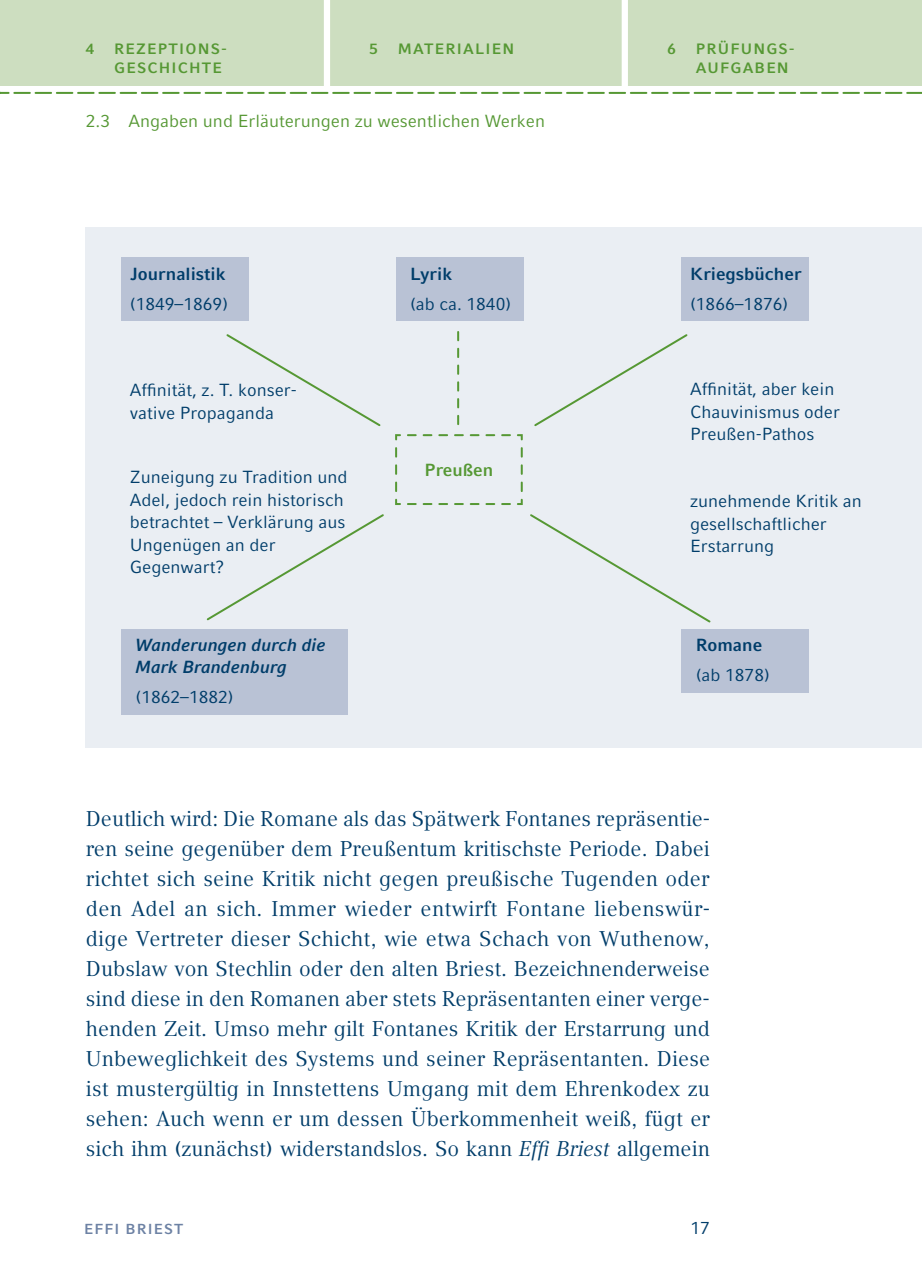
<style>
.page{position:relative;width:922px;height:1275px;background:#fff}
.page>*{position:absolute;margin:0;border:0;box-sizing:border-box;transform-origin:0 0}
.t1{font:21.25px/30px "Compatil Text LT Pro";color:#003d6a;text-align:justify}
.t2{font:17.5px/22.5px "Compatil Fact LT Pro";color:#003d6a}
.t3{font:17.5px "Compatil Fact LT Pro";color:#569834}
.t4{font:700 17.5px "Compatil Fact LT Pro";color:#003d6a}
.t5{font:italic 700 17.5px/22.5px "Compatil Fact LT Pro";color:#003d6a}
.t6{font:700 17.5px "Compatil Fact LT Pro";color:#569834}
.t7{font:700 15px/18.8px "Compatil Fact LT Pro";letter-spacing:.08em;color:#569834}
.t8{font:700 14.5px "Compatil Fact LT Pro";letter-spacing:.08em;color:#6d82a4}
.s1{font-style:italic}
</style>
<div class="page">
<div style="left:86px;top:228px;width:835px;height:520px;background:#eaeef3"></div>
<div style="left:121px;top:257px;width:128px;height:64px;background:#b9c2d5"></div>
<div style="left:396px;top:257px;width:127px;height:64px;background:#b9c2d5"></div>
<div style="left:681px;top:257px;width:128px;height:64px;background:#b9c2d5"></div>
<div style="left:121px;top:629px;width:227px;height:85px;background:#b9c2d5"></div>
<svg style="left:457px;top:332px;width:2px;height:92px"></svg>
<svg style="left:395px;top:434px;width:128px;height:71px"></svg>
<div style="left:681px;top:629px;width:128px;height:64px;background:#b9c2d5"></div>
<svg style="left:534px;top:334px;width:154px;height:93px"></svg>
<svg style="left:206px;top:514px;width:178px;height:107px"></svg>
<svg style="left:226px;top:334px;width:155px;height:93px"></svg>
<svg style="left:530px;top:514px;width:181px;height:109px"></svg>
<hr style="left:0;top:0;width:1px;height:86px;background:#cddec0">
<div style="left:1px;top:0;width:920px;height:86px;background:#cddec0"></div>
<div style="left:324px;top:0;width:6px;height:87px;background:#fff"></div>
<div style="left:621px;top:0;width:7px;height:88px;background:#fff"></div>
<svg style="left:0;top:92px;width:921px;height:2px;background:#7daf63"></svg>
<p class="t7" style="left:695px;top:40px;width:100px;text-indent:22px">ÜFUNGS-<br>AUFGABEN</p>
<p class="t7" style="left:86px;top:40px;width:10px">4</p>
<p class="t7" style="left:114px;top:40px;width:114px">REZEPTIONS-<br>GESCHICHTE</p>
<p class="t7" style="left:369px;top:40px;width:10px">5</p>
<p class="t7" style="left:398px;top:40px;width:118px">MATERIALIEN</p>
<p class="t7" style="left:667px;top:40px;width:24px">6 PR</p>
<p class="t3" style="left:86px;top:111px;width:460px">2.3 Angaben und Erläuterungen zu wesentlichen Werken</p>
<p class="t4" style="left:130px;top:264px;width:97px">JOURNALISTIK</p>
<p class="t2" style="left:130px;top:293px;width:100px">(1849–1869)</p>
<p class="t2" style="left:130px;top:379px;width:168px">Affinität, z. T. konser&shy;vative Propaganda</p>
<p class="t2" style="left:130px;top:466px;width:219px">Zuneigung zu Tradition und<br>Adel, jedoch rein historisch betrachtet – Verklärung aus<br>Ungenügen an der<br>Gegenwart?</p>
<p class="t5" style="left:135px;top:633px;width:192px">Wanderungen durch die<br>Mark Brandenburg</p>
<p class="t2" style="left:135px;top:686px;width:100px">(1862–1882)</p>
<p class="t4" style="left:410px;top:264px;width:44px">LYRIK</p>
<p class="t2" style="left:410px;top:293px;width:103px">(ab ca. 1840)</p>
<p class="t6" style="left:424px;top:460px;width:70px">PREUßEN</p>
<p class="t4" style="left:690px;top:264px;width:113px">KRIEGSBÜCHER</p>
<p class="t2" style="left:690px;top:293px;width:100px">(1866–1876)</p>
<p class="t2" style="left:690px;top:378px;width:151px">Affinität, aber kein<br>Chauvinismus oder<br>Preußen-Pathos</p>
<p class="t2" style="left:690px;top:490px;width:173px">zunehmende Kritik an gesellschaftlicher<br>Erstarrung</p>
<p class="t4" style="left:695px;top:634px;width:68px">ROMANE</p>
<p class="t2" style="left:695px;top:663px;width:76px">(ab 1878)</p>
<p class="t1" style="left:86px;top:804px;width:626px">Deutlich wird: Die Romane als das Spätwerk Fontanes repräsentie&shy;ren seine gegenüber dem Preußentum kritischste Periode. Dabei richtet sich seine Kritik nicht gegen preußische Tugenden oder den Adel an sich. Immer wieder entwirft Fontane liebenswür&shy;dige Vertreter dieser Schicht, wie etwa Schach von Wuthenow, Dubslaw von Stechlin oder den alten Briest. Bezeichnenderweise sind diese in den Romanen aber stets Repräsentanten einer verge&shy;henden Zeit. Umso mehr gilt Fontanes Kritik der Erstarrung und Unbeweglichkeit des Systems und seiner Repräsentanten. Diese ist mustergültig in Innstettens Umgang mit dem Ehrenkodex zu sehen: Auch wenn er um dessen Überkommenheit weiß, fügt er sich ihm (zunächst) widerstandslos. So kann <span class="s1">Effi Briest</span> allgemein</p>
<p class="t8" style="left:84px;top:1220px;width:101px">EFFI BRIEST</p>
<p class="t2" style="left:690px;top:1217px;width:21px">17</p>
</div>
